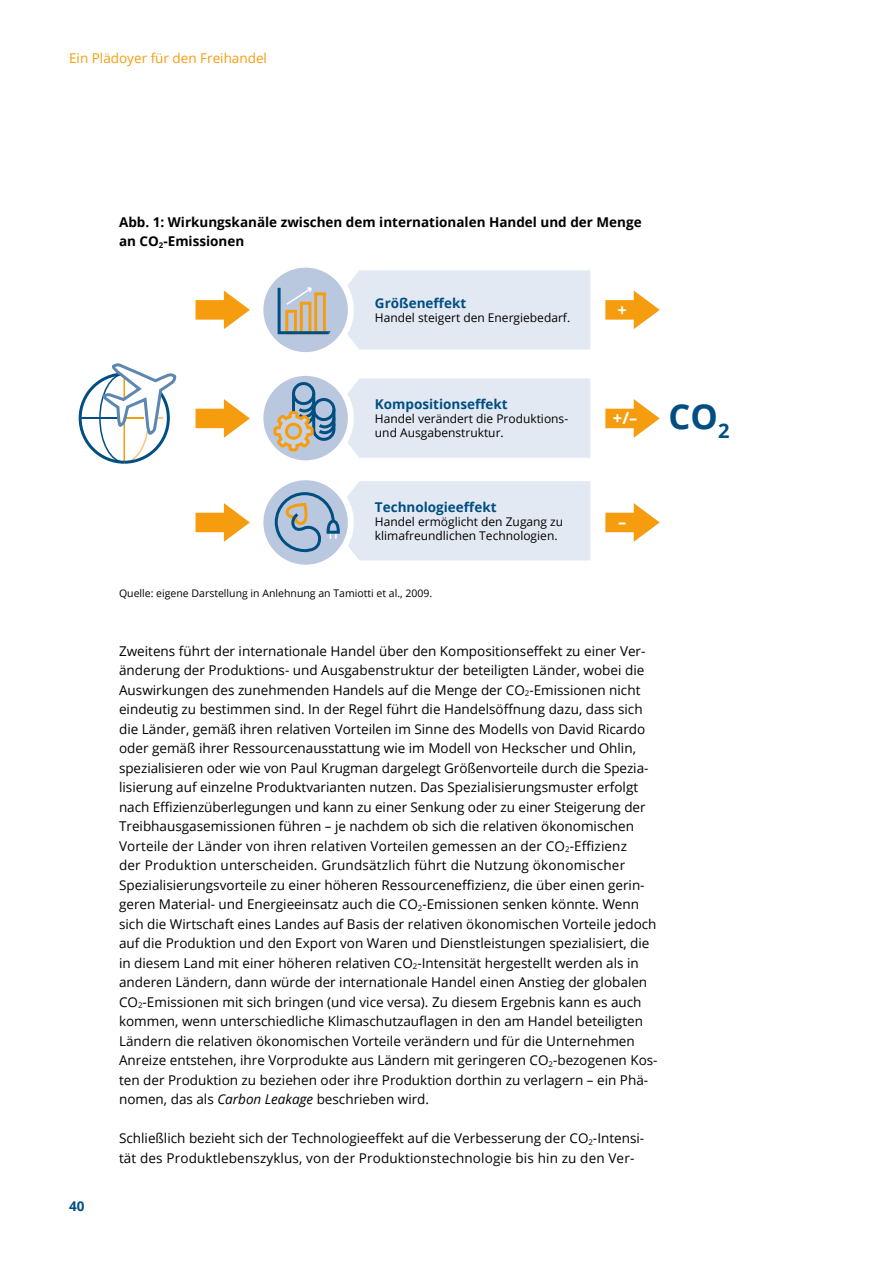
<style>
.page{position:relative;width:893px;height:1263px;background:#fff}
.page>*{position:absolute;margin:0;border:0;box-sizing:border-box;transform-origin:0 0}
.t1{font:700 34.5px "Open Sans";color:#004e82}
.t2{font:700 16.5px "Open Sans";color:#fff}
.t3{font:13.5px/19.5px "Open Sans";color:#000}
.t4{font:700 13.5px/19.5px "Open Sans";color:#000}
.t5{font:700 13.5px "Open Sans";color:#004e82}
.t6{font:13.5px "Open Sans";color:#f59d0f}
.t7{font:12px/14.4px "Open Sans";color:#000}
.t8{font:10.5px "Open Sans";color:#000}
.s1{font-style:italic}
</style>
<div class="page">
<svg style="left:260px;top:265px;width:91px;height:90px"></svg>
<div style="left:257px;top:262px;width:97px;height:96px;border:6px solid #fff;border-radius:50%"></div>
<svg style="left:260px;top:373px;width:91px;height:90px"></svg>
<div style="left:257px;top:370px;width:97px;height:96px;border:6px solid #fff;border-radius:50%"></div>
<svg style="left:260px;top:477px;width:91px;height:91px"></svg>
<div style="left:257px;top:474px;width:97px;height:97px;border:6px solid #fff;border-radius:50%"></div>
<svg style="left:605px;top:399px;width:55px;height:39px"></svg>
<svg style="left:605px;top:290px;width:55px;height:39px"></svg>
<svg style="left:605px;top:503px;width:55px;height:39px"></svg>
<svg style="left:196px;top:399px;width:54px;height:39px"></svg>
<svg style="left:196px;top:290px;width:54px;height:39px"></svg>
<svg style="left:196px;top:503px;width:54px;height:39px"></svg>
<svg style="left:273px;top:481px;width:317px;height:79px;background:#d6dfeb"></svg>
<svg style="left:278px;top:270px;width:312px;height:80px;background:#dae0e9"></svg>
<svg style="left:272px;top:378px;width:318px;height:80px;background:#d7dee7"></svg>
<svg style="left:78px;top:364px;width:99px;height:100px"></svg>
<p class="t6" style="left:69px;top:49px;width:199px">Ein Plädoyer für den Freihandel</p>
<p class="t5" style="left:69px;top:1197px;width:17px">40</p>
<p class="t4" style="left:119px;top:212px;width:524px">Abb. 1: Wirkungskanäle zwischen dem internationalen Handel und der Menge an CO<sub>2</sub>-Emissionen</p>
<p class="t5" style="left:375px;top:293px;width:93px">Größeneffekt</p>
<p class="t7" style="left:375px;top:310px;width:197px">Handel steigert den Energiebedarf.</p>
<p class="t2" style="left:617px;top:298px;width:11px">+</p>
<p class="t5" style="left:375px;top:394px;width:134px">Kompositionseffekt</p>
<p class="t7" style="left:375px;top:411px;width:195px">Handel verändert die Produktions&shy;und Ausgabenstruktur.</p>
<p class="t2" style="left:613px;top:407px;width:26px">+/–</p>
<h1 class="t1" style="left:669px;top:392px;width:62px">CO<sub>2</sub></h1>
<p class="t5" style="left:375px;top:497px;width:123px">Technologieeffekt</p>
<p class="t7" style="left:375px;top:514px;width:190px">Handel ermöglicht den Zugang zu klimafreundlichen Technologien.</p>
<p class="t8" style="left:119px;top:586px;width:315px">Quelle: eigene Darstellung in Anlehnung an Tamiotti et al., 2009.</p>
<p class="t2" style="left:618px;top:511px;width:10px">–</p>
<p class="t3" style="left:119px;top:641px;width:540px">Zweitens führt der internationale Handel über den Kompositionseffekt zu einer Ver&shy;änderung der Produktions- und Ausgabenstruktur der beteiligten Länder, wobei die Auswirkungen des zunehmenden Handels auf die Menge der CO<sub>2</sub>-Emissionen nicht eindeutig zu bestimmen sind. In der Regel führt die Handelsöffnung dazu, dass sich die Länder, gemäß ihren relativen Vorteilen im Sinne des Modells von David Ricardo oder gemäß ihrer Ressourcenausstattung wie im Modell von Heckscher und Ohlin, spezialisieren oder wie von Paul Krugman dargelegt Größenvorteile durch die Spezia&shy;lisierung auf einzelne Produktvarianten nutzen. Das Spezialisierungsmuster erfolgt nach Effizienzüberlegungen und kann zu einer Senkung oder zu einer Steigerung der Treibhausgasemissionen führen – je nachdem ob sich die relativen ökonomischen Vorteile der Länder von ihren relativen Vorteilen gemessen an der CO<sub>2</sub>-Effizienz<br>der Produktion unterscheiden. Grundsätzlich führt die Nutzung ökonomischer Spezialisierungsvorteile zu einer höheren Ressourceneffizienz, die über einen gerin&shy;geren Material- und Energieeinsatz auch die CO<sub>2</sub>-Emissionen senken könnte. Wenn sich die Wirtschaft eines Landes auf Basis der relativen ökonomischen Vorteile jedoch auf die Produktion und den Export von Waren und Dienstleistungen spezialisiert, die in diesem Land mit einer höheren relativen CO<sub>2</sub>-Intensität hergestellt werden als in anderen Ländern, dann würde der internationale Handel einen Anstieg der globalen CO<sub>2</sub>-Emissionen mit sich bringen (und vice versa). Zu diesem Ergebnis kann es auch kommen, wenn unterschiedliche Klimaschutzauflagen in den am Handel beteiligten Ländern die relativen ökonomischen Vorteile verändern und für die Unternehmen Anreize entstehen, ihre Vorprodukte aus Ländern mit geringeren CO<sub>2</sub>-bezogenen Kos&shy;ten der Produktion zu beziehen oder ihre Produktion dorthin zu verlagern – ein Phä&shy;nomen, das als <span class="s1">Carbon Leakage</span> beschrieben wird.</p>
<p class="t3" style="left:119px;top:1128px;width:527px">Schließlich bezieht sich der Technologieeffekt auf die Verbesserung der CO<sub>2</sub>-Intensi&shy;tät des Produktlebenszyklus, von der Produktionstechnologie bis hin zu den Ver-</p>
</div>
